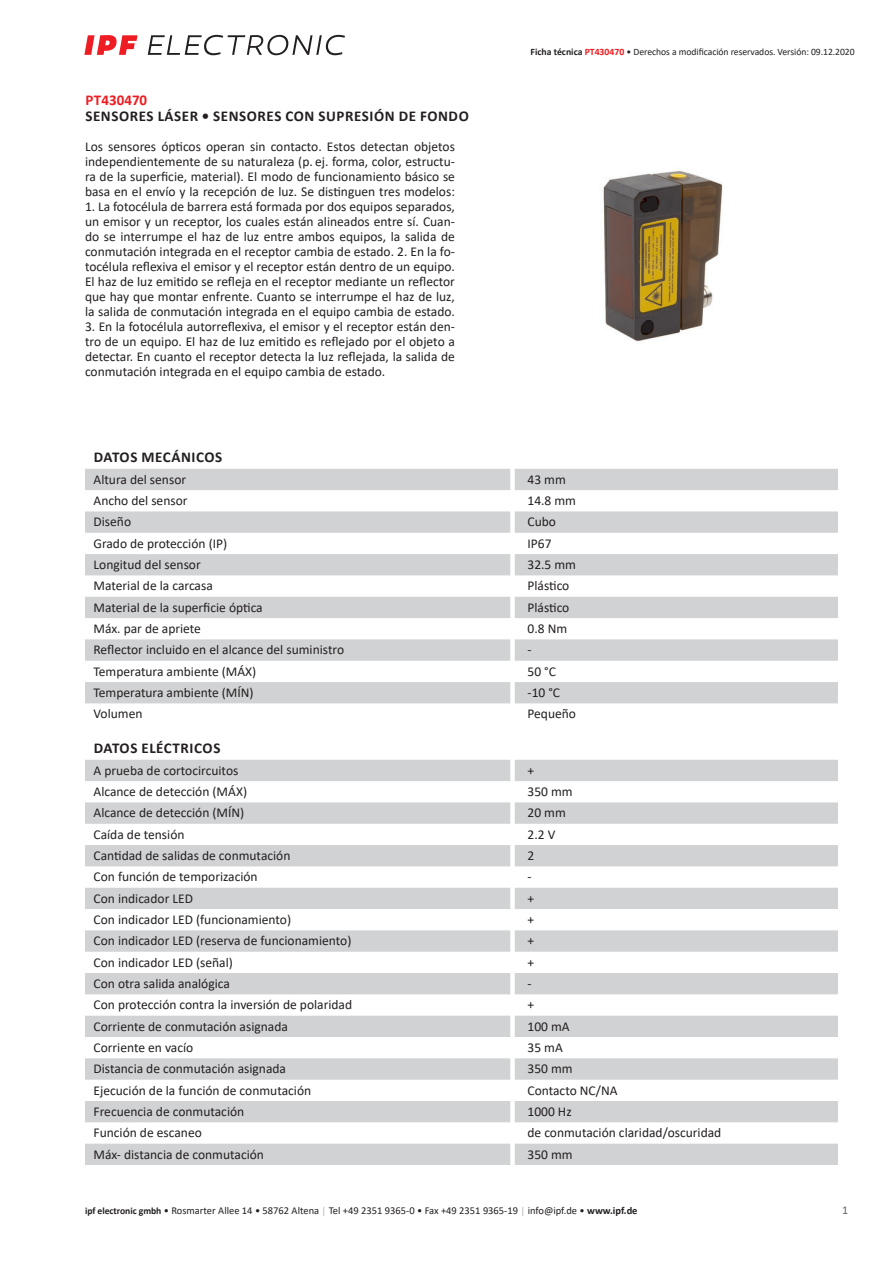
<style>
.page{position:relative;width:893px;height:1263px;background:#fff}
.page>*{position:absolute;margin:0;border:0;box-sizing:border-box;transform-origin:0 0}
.t1{font:700 15px "Calibri";letter-spacing:.04em;color:#231f20}
.t2{font:700 15px "Calibri";color:#ee1d23}
.t3{font:13.5px/15px "Calibri";color:#231f20;text-align:justify}
.t4{font:12px "Calibri";color:#636366}
.t5{font:10.5px "Calibri";color:#231f20}
.t6{font:9.75px "Calibri";letter-spacing:-.005em;color:#231f20}
.s1{font-weight:700}
.s2{font-weight:700;color:#ee1d23}
.s3{font-weight:700;font-size:9.75px}
.s4{font-size:9.75px;color:#a8a9ad}
</style>
<div class="page">
<svg style="left:148px;top:35px;width:197px;height:20px"></svg>
<svg style="left:84px;top:35px;width:54px;height:20px"></svg>
<svg style="left:85px;top:469px;width:753px;height:234px;fill:#d1d2d4"></svg>
<svg style="left:85px;top:760px;width:753px;height:405px;fill:#d1d2d4"></svg>
<img style="left:603px;top:170px;width:120px;height:172px">
<p class="t2" style="left:85px;top:89px;width:63px">PT430470</p>
<p class="t1" style="left:85px;top:106px;width:385px">SENSORES LÁSER • SENSORES CON SUPRESIÓN DE FONDO</p>
<p class="t3" style="left:85px;top:139px;width:371px">Los sensores ópticos operan sin contacto. Estos detectan objetos independientemente de su naturaleza (p. ej. forma, color, estructu&shy;ra de la superficie, material). El modo de funcionamiento básico se basa en el envío y la recepción de luz. Se distinguen tres modelos:</p>
<p class="t3" style="left:85px;top:199px;width:371px">1. La fotocélula de barrera está formada por dos equipos separados, un emisor y un receptor, los cuales están alineados entre sí. Cuan&shy;do se interrumpe el haz de luz entre ambos equipos, la salida de conmutación integrada en el receptor cambia de estado. 2. En la fo&shy;tocélula reflexiva el emisor y el receptor están dentro de un equipo.<br>El haz de luz emitido se refleja en el receptor mediante un reflector que hay que montar enfrente. Cuanto se interrumpe el haz de luz, la salida de conmutación integrada en el equipo cambia de estado.</p>
<p class="t3" style="left:85px;top:319px;width:371px">3. En la fotocélula autorreflexiva, el emisor y el receptor están den&shy;tro de un equipo. El haz de luz emitido es reflejado por el objeto a detectar. En cuanto el receptor detecta la luz reflejada, la salida de conmutación integrada en el equipo cambia de estado.</p>
<p class="t6" style="left:531px;top:45px;width:326px"><span class="s1">Ficha técnica</span> <span class="s2">PT430470</span> • Derechos a modificación reservados. Versión: 09.12.2020</p>
<p class="t1" style="left:94px;top:447px;width:130px">DATOS MECÁNICOS</p>
<p class="t3" style="left:94px;top:471px;width:94px">Altura del sensor</p>
<p class="t3" style="left:527px;top:471px;width:40px">43 mm</p>
<p class="t3" style="left:94px;top:493px;width:96px">Ancho del sensor</p>
<p class="t3" style="left:527px;top:493px;width:50px">14.8 mm</p>
<p class="t3" style="left:94px;top:514px;width:39px">Diseño</p>
<p class="t3" style="left:527px;top:514px;width:30px">Cubo</p>
<p class="t3" style="left:94px;top:535px;width:135px">Grado de protección (IP)</p>
<p class="t3" style="left:527px;top:535px;width:26px">IP67</p>
<p class="t3" style="left:94px;top:557px;width:109px">Longitud del sensor</p>
<p class="t3" style="left:527px;top:557px;width:50px">32.5 mm</p>
<p class="t3" style="left:94px;top:578px;width:121px">Material de la carcasa</p>
<p class="t3" style="left:527px;top:578px;width:43px">Plástico</p>
<p class="t3" style="left:94px;top:599px;width:171px">Material de la superficie óptica</p>
<p class="t3" style="left:527px;top:599px;width:43px">Plástico</p>
<p class="t3" style="left:94px;top:621px;width:109px">Máx. par de apriete</p>
<p class="t3" style="left:527px;top:621px;width:41px">0.8 Nm</p>
<p class="t3" style="left:94px;top:642px;width:252px">Reflector incluido en el alcance del suministro</p>
<p class="t3" style="left:527px;top:642px;width:6px">-</p>
<p class="t3" style="left:94px;top:663px;width:164px">Temperatura ambiente (MÁX)</p>
<p class="t3" style="left:527px;top:663px;width:30px">50 °C</p>
<p class="t3" style="left:94px;top:685px;width:162px">Temperatura ambiente (MÍN)</p>
<p class="t3" style="left:527px;top:685px;width:34px">-10 °C</p>
<p class="t3" style="left:94px;top:706px;width:50px">Volumen</p>
<p class="t3" style="left:527px;top:706px;width:50px">Pequeño</p>
<p class="t1" style="left:94px;top:738px;width:128px">DATOS ELÉCTRICOS</p>
<p class="t3" style="left:94px;top:762px;width:146px">A prueba de cortocircuitos</p>
<p class="t3" style="left:527px;top:762px;width:8px">+</p>
<p class="t3" style="left:94px;top:784px;width:155px">Alcance de detección (MÁX)</p>
<p class="t3" style="left:527px;top:784px;width:47px">350 mm</p>
<p class="t3" style="left:94px;top:805px;width:152px">Alcance de detección (MÍN)</p>
<p class="t3" style="left:527px;top:805px;width:40px">20 mm</p>
<p class="t3" style="left:94px;top:826px;width:92px">Caída de tensión</p>
<p class="t3" style="left:527px;top:826px;width:29px">2.2 V</p>
<p class="t3" style="left:94px;top:848px;width:198px">Cantidad de salidas de conmutación</p>
<p class="t3" style="left:527px;top:848px;width:8px">2</p>
<p class="t3" style="left:94px;top:869px;width:166px">Con función de temporización</p>
<p class="t3" style="left:527px;top:869px;width:6px">-</p>
<p class="t3" style="left:94px;top:890px;width:101px">Con indicador LED</p>
<p class="t3" style="left:527px;top:890px;width:8px">+</p>
<p class="t3" style="left:94px;top:912px;width:199px">Con indicador LED (funcionamiento)</p>
<p class="t3" style="left:527px;top:912px;width:8px">+</p>
<p class="t3" style="left:94px;top:933px;width:259px">Con indicador LED (reserva de funcionamiento)</p>
<p class="t3" style="left:527px;top:933px;width:8px">+</p>
<p class="t3" style="left:94px;top:954px;width:141px">Con indicador LED (señal)</p>
<p class="t3" style="left:527px;top:954px;width:8px">+</p>
<p class="t3" style="left:94px;top:976px;width:138px">Con otra salida analógica</p>
<p class="t3" style="left:527px;top:976px;width:6px">-</p>
<p class="t3" style="left:94px;top:997px;width:260px">Con protección contra la inversión de polaridad</p>
<p class="t3" style="left:527px;top:997px;width:8px">+</p>
<p class="t3" style="left:94px;top:1018px;width:196px">Corriente de conmutación asignada</p>
<p class="t3" style="left:527px;top:1018px;width:44px">100 mA</p>
<p class="t3" style="left:94px;top:1040px;width:101px">Corriente en vacío</p>
<p class="t3" style="left:527px;top:1040px;width:37px">35 mA</p>
<p class="t3" style="left:94px;top:1061px;width:194px">Distancia de conmutación asignada</p>
<p class="t3" style="left:527px;top:1061px;width:47px">350 mm</p>
<p class="t3" style="left:94px;top:1082px;width:219px">Ejecución de la función de conmutación</p>
<p class="t3" style="left:527px;top:1082px;width:92px">Contacto NC/NA</p>
<p class="t3" style="left:94px;top:1104px;width:152px">Frecuencia de conmutación</p>
<p class="t3" style="left:527px;top:1104px;width:46px">1000 Hz</p>
<p class="t3" style="left:94px;top:1125px;width:110px">Función de escaneo</p>
<p class="t3" style="left:527px;top:1125px;width:195px">de conmutación claridad/oscuridad</p>
<p class="t3" style="left:94px;top:1146px;width:172px">Máx- distancia de conmutación</p>
<p class="t3" style="left:527px;top:1146px;width:47px">350 mm</p>
<p class="t5" style="left:85px;top:1203px;width:554px"><span class="s3">ipf electronic gmbh</span> • Rosmarter Allee 14 • 58762 Altena <span class="s4">│</span> Tel +49 2351 9365-0 • Fax +49 2351 9365-19 <span class="s4">│</span> info@ipf.de • <span class="s1">www.ipf.de</span></p>
<p class="t4" style="left:842px;top:1201px;width:8px">1</p>
</div>
